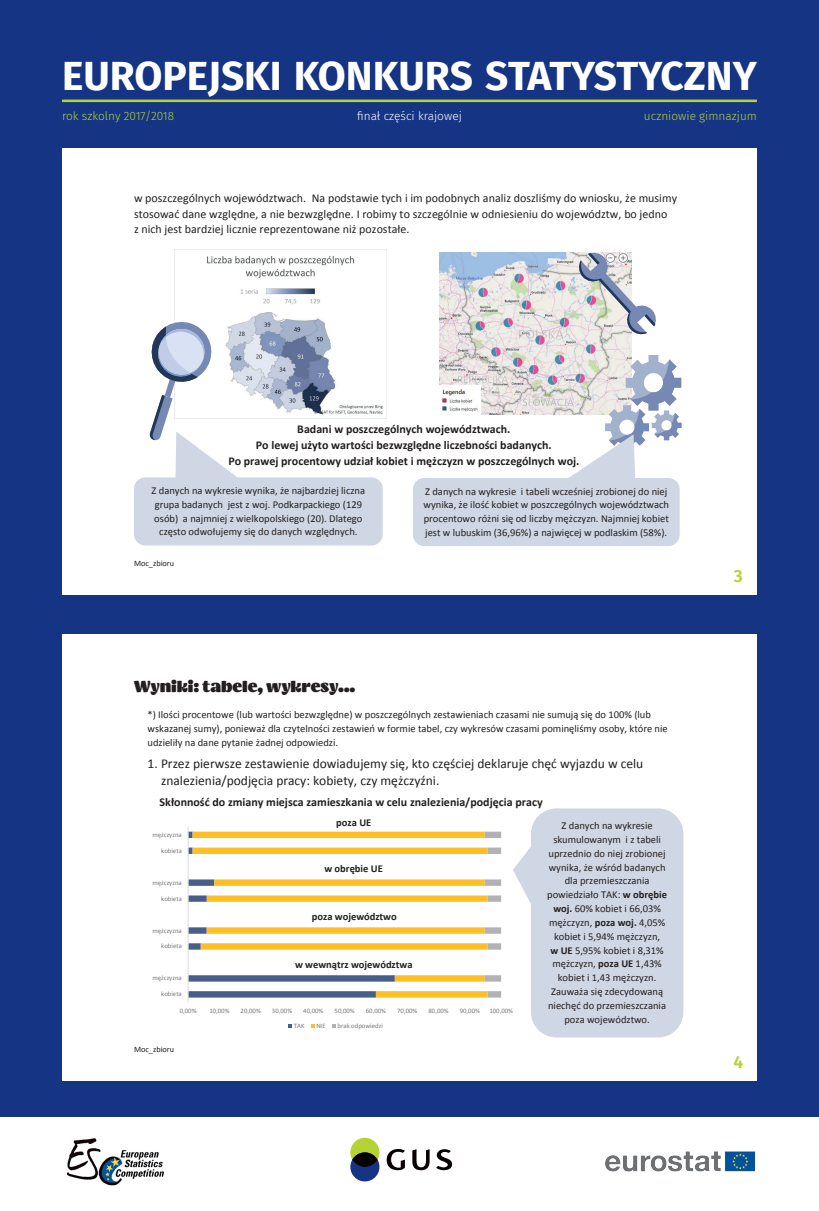
<style>
.page{position:relative;width:819px;height:1211px;background:#fff}
.page>*{position:absolute;margin:0;border:0;box-sizing:border-box;transform-origin:0 0}
.t1{font:700 40.51px "Fira Sans";color:#fff}
.t2{font:600 17.5px "Fira Sans";color:#b5d334}
.t3{font:700 15.05px "Apropal";color:#231f20}
.t4{font:13.47px/16.5px "Calibri";color:#231f20}
.t5{font:11.99px/15.8px "Calibri";color:#231f20}
.t6{font:700 11.99px/15.8px "Calibri";color:#231f20;text-align:center}
.t7{font:300 11.81px "Fira Sans";color:#b5d334}
.t8{font:300 11.81px "Fira Sans";color:#fff}
.t9{font:10.5px/13.8px "Calibri";color:#231f20;text-align:center}
.t10{font:700 10.5px "Calibri";color:#231f20}
.t11{font:8.31px "Calibri";color:#231f20}
.t12{font:6.74px "Calibri";color:#76787b}
.s1{font-weight:700}
</style>
<div class="page">
<div style="left:0;top:0;width:819px;height:1116px;background:#153483"></div>
<div style="left:350px;top:1137px;width:29px;height:29px;background:#b5d334;border-radius:50%"></div>
<div style="left:350px;top:1152px;width:29px;height:29px;background:#153483;border-radius:50%"></div>
<div style="left:352px;top:1152px;width:25px;height:14px;background:#080302;border-radius:50%"></div>
<svg style="left:386px;top:1149px;width:66px;height:21px"></svg>
<img style="left:66px;top:1138px;width:98px;height:48px">
<img style="left:605px;top:1151px;width:150px;height:21px">
<hr style="left:62px;top:100px;width:694px;height:2px;background:#b5d334">
<div style="left:62px;top:148px;width:694px;height:446px;background:#fff"></div>
<img style="left:174px;top:249px;width:213px;height:170px">
<img style="left:439px;top:252px;width:192px;height:103px">
<svg style="left:578px;top:252px;width:78px;height:83px"></svg>
<svg style="left:134px;top:318px;width:249px;height:227px"></svg>
<svg style="left:413px;top:355px;width:268px;height:191px"></svg>
<div style="left:62px;top:634px;width:694px;height:446px;background:#fff"></div>
<svg style="left:192px;top:831px;width:292px;height:166px"></svg>
<svg style="left:484px;top:831px;width:17px;height:166px"></svg>
<hr style="left:188px;top:826px;width:1px;height:176px;background:#dcdddf">
<svg style="left:288px;top:1024px;width:4px;height:3px"></svg>
<svg style="left:311px;top:1024px;width:4px;height:3px"></svg>
<svg style="left:332px;top:1024px;width:4px;height:3px"></svg>
<svg style="left:513px;top:808px;width:170px;height:229px"></svg>
<h1 class="t1" style="left:62px;top:47px;width:696px">EUROPEJSKI KONKURS STATYSTYCZNY</h1>
<p class="t7" style="left:62px;top:108px;width:113px">rok szkolny 2017/2018</p>
<p class="t8" style="left:357px;top:108px;width:106px">finał części krajowej</p>
<p class="t7" style="left:644px;top:108px;width:114px">uczniowie gimnazjum</p>
<p class="t5" style="left:134px;top:189px;width:544px">w poszczególnych województwach. Na podstawie tych i im podobnych analiz doszliśmy do wniosku, że musimy stosować dane względne, a nie bezwzględne. I robimy to szczególnie w odniesieniu do województw, bo jedno<br>z nich jest bardziej licznie reprezentowane niż pozostałe.</p>
<p class="t6" style="left:228px;top:421px;width:352px">Badani w poszczególnych województwach.<br>Po lewej użyto wartości bezwzględne liczebności badanych.<br>Po prawej procentowy udział kobiet i mężczyzn w poszczególnych woj.</p>
<p class="t9" style="left:152px;top:483px;width:215px">Z danych na wykresie wynika, że najbardziej liczna grupa badanych jest z woj. Podkarpackiego (129 osób) a najmniej z wielkopolskiego (20). Dlatego często odwołujemy się do danych względnych.</p>
<p class="t9" style="left:423px;top:484px;width:247px;text-align:left">Z danych na wykresie i tabeli wcześniej zrobionej do niej wynika, że ilość kobiet w poszczególnych województwach procentowo różni się od liczby mężczyzn. Najmniej kobiet jest w lubuskim (36,96%) a najwięcej w podlaskim (58%).</p>
<p class="t11" style="left:134px;top:557px;width:42px">Moc_zbioru</p>
<h3 class="t3" style="left:134px;top:676px;width:223px">Wyniki: tabele, wykresy…</h3>
<p class="t9" style="left:147px;top:707px;width:521px;text-align:left">*) Ilości procentowe (lub wartości bezwzględne) w poszczególnych zestawieniach czasami nie sumują się do 100% (lub wskazanej sumy), ponieważ dla czytelności zestawień w formie tabel, czy wykresów czasami pominęliśmy osoby, które nie udzieliły na dane pytanie żadnej odpowiedzi.</p>
<p class="t4" style="left:161px;top:755px;width:484px;text-indent:-13px">1. Przez pierwsze zestawienie dowiadujemy się, kto częściej deklaruje chęć wyjazdu w celu znalezienia/podjęcia pracy: kobiety, czy mężczyźni.</p>
<p class="t6" style="left:160px;top:793px;width:384px">Skłonność do zmiany miejsca zamieszkania w celu znalezienia/podjęcia pracy</p>
<p class="t10" style="left:336px;top:814px;width:37px">poza UE</p>
<p class="t9" style="left:547px;top:818px;width:121px">Z danych na wykresie skumulowanym i z tabeli uprzednio do niej zrobionej wynika, że wśród badanych dla przemieszczania powiedziało TAK: <span class="s1">w obrębie woj.</span> 60% kobiet i 66,03% mężczyzn, <span class="s1">poza woj.</span> 4,05% kobiet i 5,94% mężczyzn,<br><span class="s1">w UE</span> 5,95% kobiet i 8,31% mężczyzn, <span class="s1">poza UE</span> 1,43% kobiet i 1,43 mężczyzn.<br>Zauważa się zdecydowaną niechęć do przemieszczania poza województwo.</p>
<p class="t12" style="left:152px;top:829px;width:31px">mężczyzna</p>
<p class="t12" style="left:161px;top:845px;width:22px">kobieta</p>
<p class="t10" style="left:324px;top:861px;width:60px">w obrębie UE</p>
<p class="t12" style="left:152px;top:877px;width:31px">mężczyzna</p>
<p class="t12" style="left:161px;top:893px;width:22px">kobieta</p>
<p class="t10" style="left:312px;top:909px;width:86px">poza województwo</p>
<p class="t12" style="left:152px;top:925px;width:31px">mężczyzna</p>
<p class="t12" style="left:161px;top:941px;width:22px">kobieta</p>
<p class="t10" style="left:295px;top:957px;width:119px">w wewnątrz województwa</p>
<p class="t12" style="left:152px;top:973px;width:31px">mężczyzna</p>
<p class="t12" style="left:161px;top:989px;width:22px">kobieta</p>
<p class="t12" style="left:180px;top:1006px;width:18px">0,00%</p>
<p class="t12" style="left:209px;top:1006px;width:22px">10,00%</p>
<p class="t12" style="left:241px;top:1006px;width:22px">20,00%</p>
<p class="t12" style="left:272px;top:1006px;width:22px">30,00%</p>
<p class="t12" style="left:303px;top:1006px;width:22px">40,00%</p>
<p class="t12" style="left:334px;top:1006px;width:22px">50,00%</p>
<p class="t12" style="left:366px;top:1006px;width:22px">60,00%</p>
<p class="t12" style="left:397px;top:1006px;width:22px">70,00%</p>
<p class="t12" style="left:428px;top:1006px;width:22px">80,00%</p>
<p class="t12" style="left:460px;top:1006px;width:22px">90,00%</p>
<p class="t12" style="left:489px;top:1006px;width:25px">100,00%</p>
<p class="t12" style="left:294px;top:1021px;width:12px">TAK</p>
<p class="t12" style="left:316px;top:1021px;width:11px">NIE</p>
<p class="t12" style="left:337px;top:1021px;width:47px">brak odpowiedzi</p>
<p class="t11" style="left:134px;top:1043px;width:42px">Moc_zbioru</p>
<h2 class="t2" style="left:733px;top:561px;width:11px">3</h2>
<h2 class="t2" style="left:733px;top:1047px;width:11px">4</h2>
</div>
